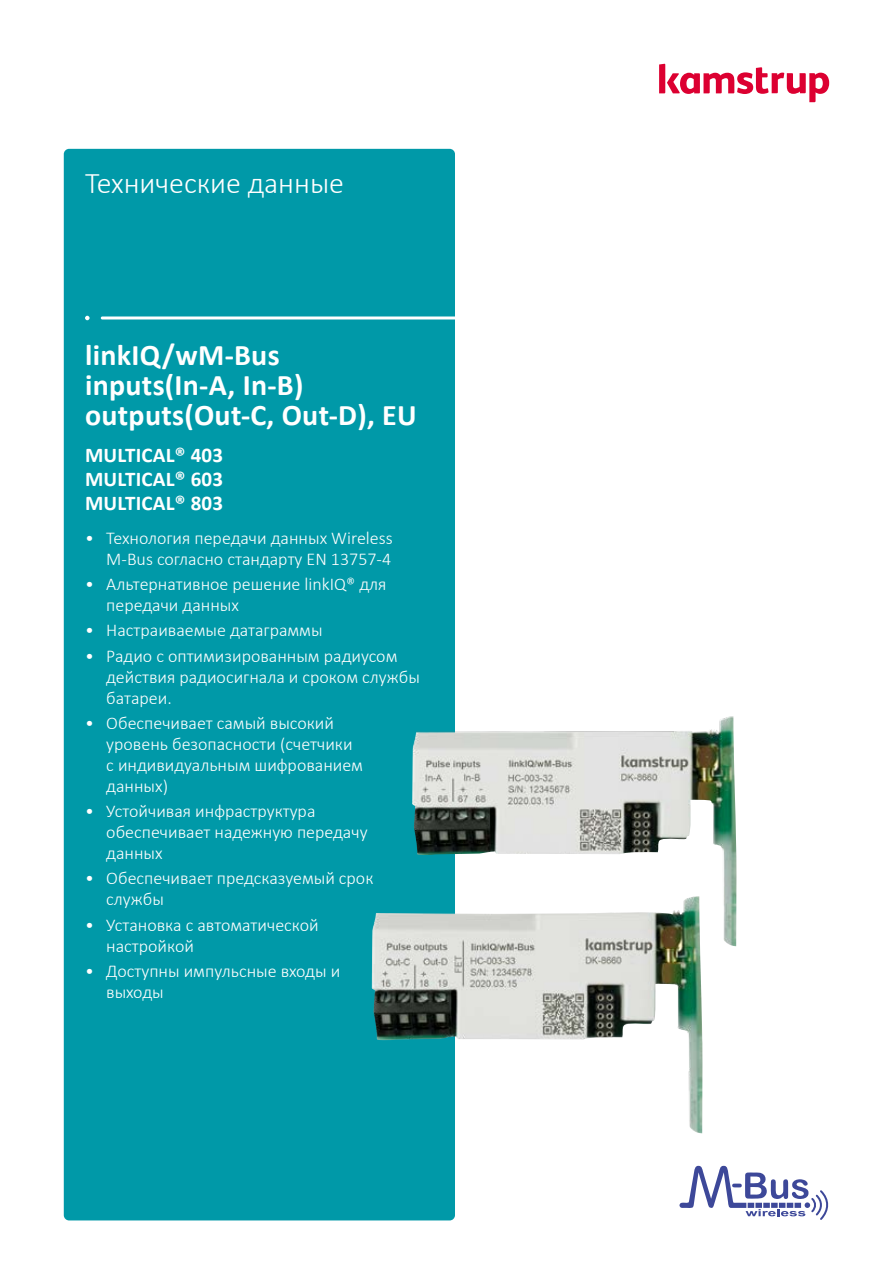
<style>
.page{position:relative;width:893px;height:1263px;background:#fff}
.page>*{position:absolute;margin:0;border:0;box-sizing:border-box;transform-origin:0 0}
.t1{font:700 30px/30px "Calibri";letter-spacing:.01em;color:#fff}
.t2{font:300 30px "Calibri";color:#fff}
.t3{font:700 21px/24px "Calibri";letter-spacing:.01em;color:#fff;text-align:justify}
.t4{font:300 18px/21px "Calibri";color:#fff}
</style>
<div class="page">
<div style="left:64px;top:149px;width:391px;height:1071px;background:#0099a8;border-radius:5px"></div>
<svg style="left:85px;top:316px;width:370px;height:4px"></svg>
<svg style="left:659px;top:64px;width:170px;height:38px"></svg>
<svg style="left:679px;top:1166px;width:150px;height:54px"></svg>
<img style="left:412px;top:716px;width:324px;height:230px">
<img style="left:372px;top:896px;width:330px;height:237px">
<h1 class="t2" style="left:85px;top:164px;width:261px">Технические данные</h1>
<h1 class="t1" style="left:85px;top:340px;width:333px">linkIQ/wM-Bus inputs(In-A, In-B) outputs(Out-C, Out-D), EU</h1>
<p class="t3" style="left:85px;top:443px;width:139px">MULTICAL® 403<br>MULTICAL® 603<br>MULTICAL® 803</p>
<p class="t4" style="left:85px;top:527px;width:309px;text-align:right">• Технология передачи данных Wireless<br>M-Bus согласно стандарту EN 13757-4</p>
<p class="t4" style="left:106px;top:573px;width:282px;text-indent:-21px">• Альтернативное решение linkIQ® для передачи данных</p>
<p class="t4" style="left:85px;top:620px;width:239px">• Настраиваемые датаграммы</p>
<p class="t4" style="left:106px;top:645px;width:315px;text-indent:-21px">• Радио с оптимизированным радиусом действия радиосигнала и сроком службы батареи.</p>
<p class="t4" style="left:106px;top:712px;width:258px;text-indent:-21px">• Обеспечивает самый высокий уровень безопасности (счетчики с индивидуальным шифрованием данных)</p>
<p class="t4" style="left:106px;top:800px;width:263px;text-indent:-21px">• Устойчивая инфраструктура обеспечивает надежную передачу данных</p>
<p class="t4" style="left:106px;top:868px;width:269px;text-indent:-21px">• Обеспечивает предсказуемый срок службы</p>
<p class="t4" style="left:106px;top:914px;width:214px;text-indent:-21px">• Установка с автоматической настройкой</p>
<p class="t4" style="left:106px;top:960px;width:235px;text-indent:-21px">• Доступны импульсные входы и выходы</p>
</div>
